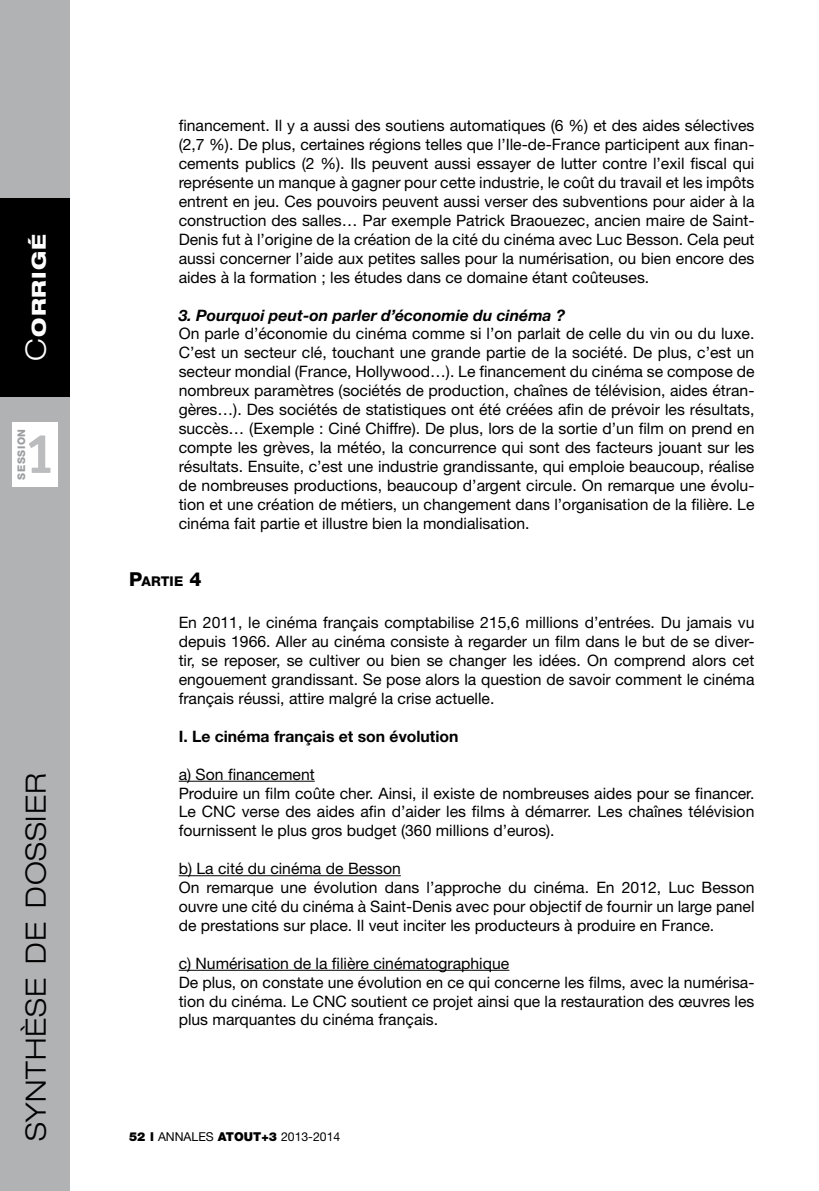
<style>
.page{position:relative;width:819px;height:1191px;background:#fff}
.page>*{position:absolute;margin:0;border:0;box-sizing:border-box;transform-origin:0 0}
.t1{font:700 56px "Officina Sans";color:#bbbcbe}
.t2{font:300 expanded 28px "Helvetica Neue";letter-spacing:.03em;color:#000}
.t3{font:800 expanded 19.25px "Helvetica Neue";letter-spacing:.05em;color:#fff}
.t4{font:15.75px/18.9px "Helvetica Neue";color:#000;text-align:justify}
.t5{font:italic 700 15.75px "Helvetica Neue";color:#000}
.t6{font:700 15.75px "Helvetica Neue";color:#000}
.t7{font:800 13.47px "Helvetica Neue";color:#000}
.t8{font:12.25px "Helvetica Neue";color:#000}
.t9{font:800 10.5px "Helvetica Neue";letter-spacing:.05em;color:#9c9d9f}
.s1{font-weight:300;font-size:28px}
.s2{font-size:19.25px}
.s3{font-weight:900}
</style>
<div class="page">
<div style="left:0;top:0;width:69px;height:1191px;background:#b1b2b4"></div>
<div style="left:0;top:198px;width:69px;height:199px;background:#000"></div>
<div style="left:12px;top:422px;width:45px;height:64px;background:#fff"></div>
<hr style="left:179px;top:781px;width:136px;height:1px;background:#000">
<hr style="left:179px;top:875px;width:222px;height:1px;background:#000">
<hr style="left:179px;top:970px;width:330px;height:1px;background:#000">
<p class="t3" style="left:26px;top:361px;width:128px;rotate:-90deg"><span class="s1">c</span>orrigé</p>
<p class="t9" style="left:15px;top:479px;width:52px;rotate:-90deg">SESSION</p>
<h1 class="t1" style="left:24px;top:419px;width:33px">1</h1>
<h2 class="t2" style="left:19px;top:1141px;width:369px;rotate:-90deg">synthèse de dossier</h2>
<p class="t4" style="left:179px;top:116px;width:577px">financement. Il y a aussi des soutiens automatiques (6 %) et des aides sélectives (2,7 %). De plus, certaines régions telles que l’Ile-de-France participent aux finan&shy;cements publics (2 %). Ils peuvent aussi essayer de lutter contre l’exil fiscal qui représente un manque à gagner pour cette industrie, le coût du travail et les impôts entrent en jeu. Ces pouvoirs peuvent aussi verser des subventions pour aider à la construction des salles… Par exemple Patrick Braouezec, ancien maire de Saint-Denis fut à l’origine de la création de la cité du cinéma avec Luc Besson. Cela peut aussi concerner l’aide aux petites salles pour la numérisation, ou bien encore des aides à la formation ; les études dans ce domaine étant coûteuses.</p>
<p class="t5" style="left:179px;top:305px;width:388px">3. Pourquoi peut-on parler d’économie du cinéma ?</p>
<p class="t4" style="left:179px;top:324px;width:577px">On parle d’économie du cinéma comme si l’on parlait de celle du vin ou du luxe.<br>C’est un secteur clé, touchant une grande partie de la société. De plus, c’est un secteur mondial (France, Hollywood…). Le financement du cinéma se compose de nombreux paramètres (sociétés de production, chaînes de télévision, aides étran&shy;gères…). Des sociétés de statistiques ont été créées afin de prévoir les résultats, succès… (Exemple : Ciné Chiffre). De plus, lors de la sortie d’un film on prend en compte les grèves, la météo, la concurrence qui sont des facteurs jouant sur les résultats. Ensuite, c’est une industrie grandissante, qui emploie beaucoup, réalise de nombreuses productions, beaucoup d’argent circule. On remarque une évolu&shy;tion et une création de métiers, un changement dans l’organisation de la filière. Le cinéma fait partie et illustre bien la mondialisation.</p>
<p class="t7" style="left:129px;top:573px;width:74px"><span class="s2">P</span>ARTIE <span class="s2">4</span></p>
<p class="t4" style="left:179px;top:613px;width:577px">En 2011, le cinéma français comptabilise 215,6 millions d’entrées. Du jamais vu depuis 1966. Aller au cinéma consiste à regarder un film dans le but de se diver&shy;tir, se reposer, se cultiver ou bien se changer les idées. On comprend alors cet engouement grandissant. Se pose alors la question de savoir comment le cinéma français réussi, attire malgré la crise actuelle.</p>
<p class="t6" style="left:179px;top:726px;width:281px">I. Le cinéma français et son évolution</p>
<p class="t4" style="left:179px;top:764px;width:577px;text-align:left">a) Son financement<br>Produire un film coûte cher. Ainsi, il existe de nombreuses aides pour se financer.<br>Le CNC verse des aides afin d’aider les films à démarrer. Les chaînes télévision fournissent le plus gros budget (360 millions d’euros).</p>
<p class="t4" style="left:179px;top:859px;width:577px;text-align:left">b) La cité du cinéma de Besson<br>On remarque une évolution dans l’approche du cinéma. En 2012, Luc Besson ouvre une cité du cinéma à Saint-Denis avec pour objectif de fournir un large panel de prestations sur place. Il veut inciter les producteurs à produire en France.</p>
<p class="t4" style="left:179px;top:953px;width:577px;text-align:left">c) Numérisation de la filière cinématographique<br>De plus, on constate une évolution en ce qui concerne les films, avec la numérisa&shy;tion du cinéma. Le CNC soutient ce projet ainsi que la restauration des œuvres les plus marquantes du cinéma français.</p>
<p class="t8" style="left:129px;top:1129px;width:213px"><span class="s3">52 l</span> ANNALES <span class="s3">ATOUT+3</span> 2013-2014</p>
</div>
